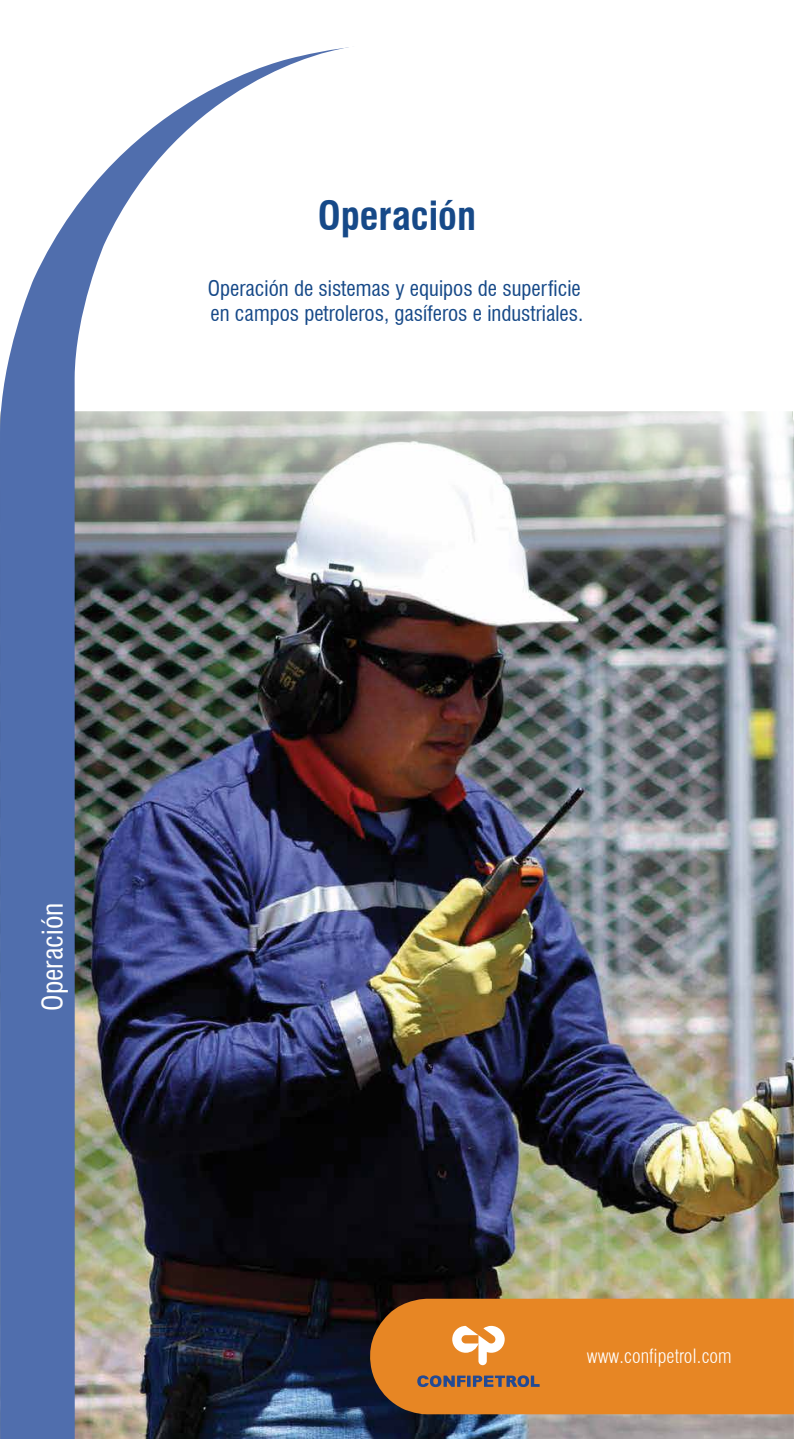
<style>
.page{position:relative;width:794px;height:1439px;background:#fff}
.page>*{position:absolute;margin:0;border:0;box-sizing:border-box;transform-origin:0 0}
.t1{font:700 condensed 39.2px "Swiss 721 BT";color:#164988}
.t2{font:condensed 28px "Swiss 721 BT";color:#fff}
.t3{font:condensed 21px/25.2px "Swiss 721 BT";color:#164988}
.t4{font:300 condensed 19.25px "Swiss 721 BT";color:#fff}
</style>
<div class="page">
<img style="left:412px;top:420px;width:382px;height:1019px">
<img style="left:412px;top:411px;width:381px;height:500px">
<img style="left:0;top:47px;width:412px;height:1392px">
<div style="left:367px;top:1298px;width:427px;height:116px;background:#e78624"></div>
<svg style="left:417px;top:1375px;width:122px;height:12px"></svg>
<svg style="left:452px;top:1326px;width:53px;height:39px"></svg>
<h1 class="t1" style="left:318px;top:192px;width:160px">Operación</h1>
<p class="t3" style="left:208px;top:276px;width:377px">Operación de sistemas y equipos de superficie en campos petroleros, gasíferos e industriales.</p>
<h2 class="t2" style="left:36px;top:1010px;width:109px;rotate:-90deg">Operación</h2>
<p class="t4" style="left:587px;top:1344px;width:146px">www.confipetrol.com</p>
</div>
